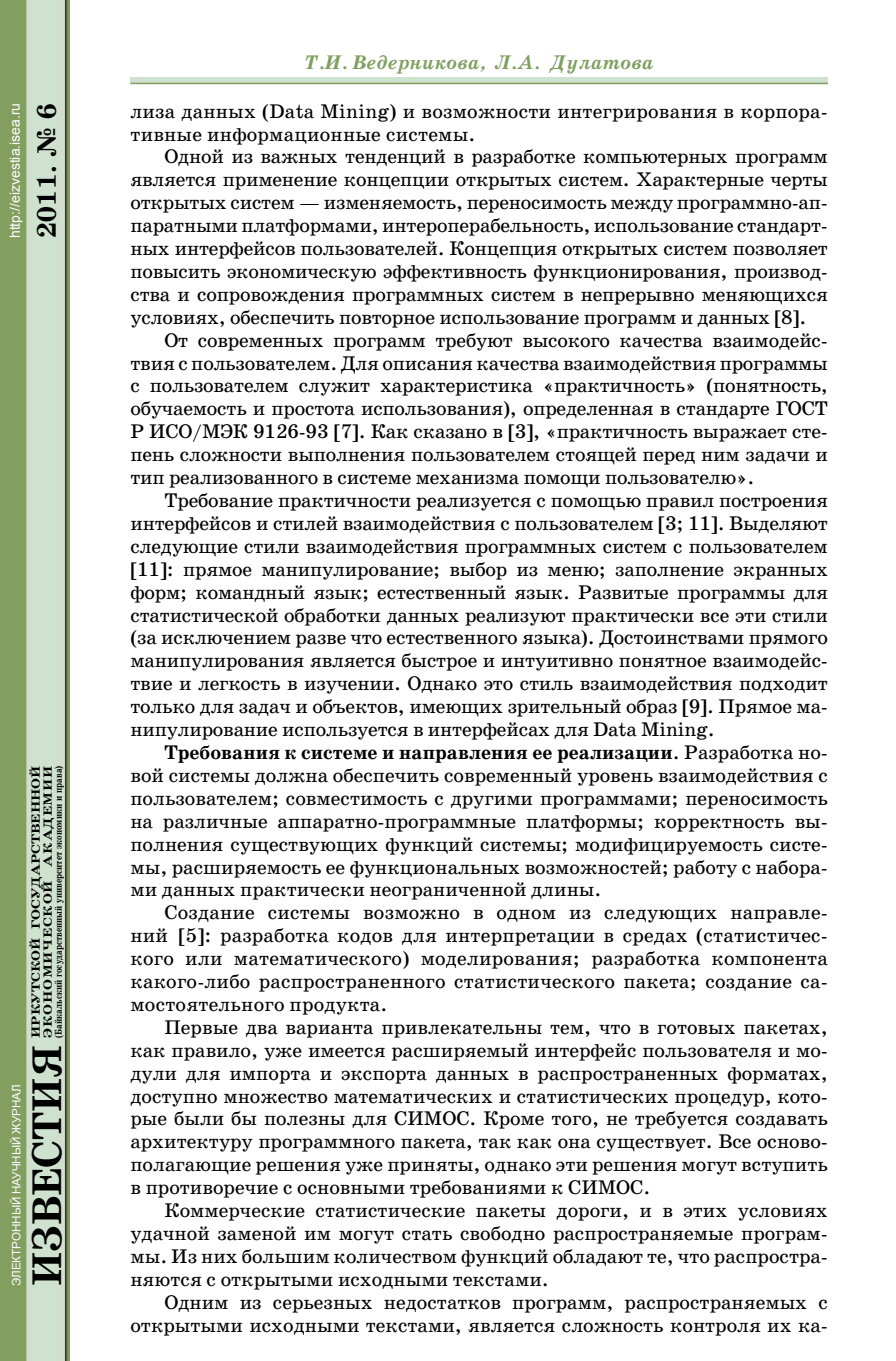
<style>
.page{position:relative;width:896px;height:1361px;background:#fff}
.page>*{position:absolute;margin:0;border:0;box-sizing:border-box;transform-origin:0 0}
.t1{font:700 42px "School Book C";color:#000}
.t2{font:700 27px "School Book C";color:#000}
.t3{font:20px/22.8px "School Book C";color:#000;text-align:justify}
.t4{font:italic 700 20px "School Book C";color:#80a061}
.t5{font:14px "Arial";color:#fff}
.t6{font:700 12px/12px "School Book C";color:#000;scale:1.25 1}
.t7{font:11.6px "Arial";color:#fff}
.t8{font:700 10px "School Book C";color:#000;scale:.85 1}
.s1{font-weight:700}
</style>
<div class="page">
<img style="left:0;top:0;width:70px;height:1361px">
<svg style="left:130px;top:77px;width:698px;height:6px;fill:#cfe1cf"></svg>
<hr style="left:130px;top:83px;width:698px;height:1px;background:#80a061">
<p class="t5" style="left:6px;top:238px;width:137px;rotate:-90deg">http://eizvestia.isea.ru</p>
<h2 class="t2" style="left:32px;top:238px;width:136px;rotate:-90deg">2011. № 6</h2>
<p class="t7" style="left:9px;top:1286px;width:203px;rotate:-90deg">ЭЛЕКТРОННЫЙ НАУЧНЫЙ ЖУРНАЛ</p>
<p class="t6" style="left:30px;top:1037px;width:219px;rotate:-90deg">ИРКУТСКОЙ ГОСУДАРСТВЕННОЙ<br>ЭКОНОМИЧЕСКОЙ АКАДЕМИИ</p>
<p class="t8" style="left:53px;top:1037px;width:322px;rotate:-90deg">(Байкальский государственный университет экономики и права)</p>
<h1 class="t1" style="left:23px;top:1286px;width:243px;rotate:-90deg">ИЗВЕСТИЯ</h1>
<p class="t4" style="left:305px;top:51px;width:351px">Т.И. Ведерникова, Л.А. Дулатова</p>
<p class="t3" style="left:130px;top:100px;width:699px">лиза данных (Data Mining) и возможности интегрирования в корпора&shy;тивные информационные системы.</p>
<p class="t3" style="left:130px;top:145px;width:699px;text-indent:34px">Одной из важных тенденций в разработке компьютерных программ является применение концепции открытых систем. Характерные черты открытых систем — изменяемость, переносимость между программно-ап&shy;паратными платформами, интероперабельность, использование стандарт&shy;ных интерфейсов пользователей. Концепция открытых систем позволяет повысить экономическую эффективность функционирования, производ&shy;ства и сопровождения программных систем в непрерывно меняющихся условиях, обеспечить повторное использование программ и данных [8].</p>
<p class="t3" style="left:130px;top:329px;width:699px;text-indent:34px">От современных программ требуют высокого качества взаимодейс&shy;твия с пользователем. Для описания качества взаимодействия программы с пользователем служит характеристика «практичность» (понятность, обучаемость и простота использования), определенная в стандарте ГОСТ Р ИСО/МЭК 9126-93 [7]. Как сказано в [3], «практичность выражает сте&shy;пень сложности выполнения пользователем стоящей перед ним задачи и тип реализованного в системе механизма помощи пользователю».</p>
<p class="t3" style="left:130px;top:489px;width:699px;text-indent:34px">Требование практичности реализуется с помощью правил построения интерфейсов и стилей взаимодействия с пользователем [3; 11]. Выделяют следующие стили взаимодействия программных систем с пользователем [11]: прямое манипулирование; выбор из меню; заполнение экранных форм; командный язык; естественный язык. Развитые программы для статистической обработки данных реализуют практически все эти стили (за исключением разве что естественного языка). Достоинствами прямого манипулирования является быстрое и интуитивно понятное взаимодейс&shy;твие и легкость в изучении. Однако это стиль взаимодействия подходит только для задач и объектов, имеющих зрительный образ [9]. Прямое ма&shy;нипулирование используется в интерфейсах для Data Mining.</p>
<p class="t3" style="left:130px;top:741px;width:699px;text-indent:34px"><span class="s1">Требования к системе и направления ее реализации</span>. Разработка но&shy;вой системы должна обеспечить современный уровень взаимодействия с пользователем; совместимость с другими программами; переносимость на различные аппаратно-программные платформы; корректность вы&shy;полнения существующих функций системы; модифицируемость систе&shy;мы, расширяемость ее функциональных возможностей; работу с набора&shy;ми данных практически неограниченной длины.</p>
<p class="t3" style="left:130px;top:901px;width:699px;text-indent:34px">Создание системы возможно в одном из следующих направле&shy;ний [5]: разработка кодов для интерпретации в средах (статистичес&shy;кого или математического) моделирования; разработка компонента какого-либо распространенного статистического пакета; создание са&shy;мостоятельного продукта.</p>
<p class="t3" style="left:130px;top:1016px;width:699px;text-indent:34px">Первые два варианта привлекательны тем, что в готовых пакетах, как правило, уже имеется расширяемый интерфейс пользователя и мо&shy;дули для импорта и экспорта данных в распространенных форматах, доступно множество математических и статистических процедур, кото&shy;рые были бы полезны для СИМОС. Кроме того, не требуется создавать архитектуру программного пакета, так как она существует. Все осново&shy;полагающие решения уже приняты, однако эти решения могут вступить в противоречие с основными требованиями к СИМОС.</p>
<p class="t3" style="left:130px;top:1199px;width:699px;text-indent:34px">Коммерческие статистические пакеты дороги, и в этих условиях удачной заменой им могут стать свободно распространяемые програм&shy;мы. Из них большим количеством функций обладают те, что распростра&shy;няются с открытыми исходными текстами.</p>
<p class="t3" style="left:130px;top:1290px;width:699px;text-align:right">Одним из серьезных недостатков программ, распространяемых с открытыми исходными текстами, является сложность контроля их ка-</p>
</div>
